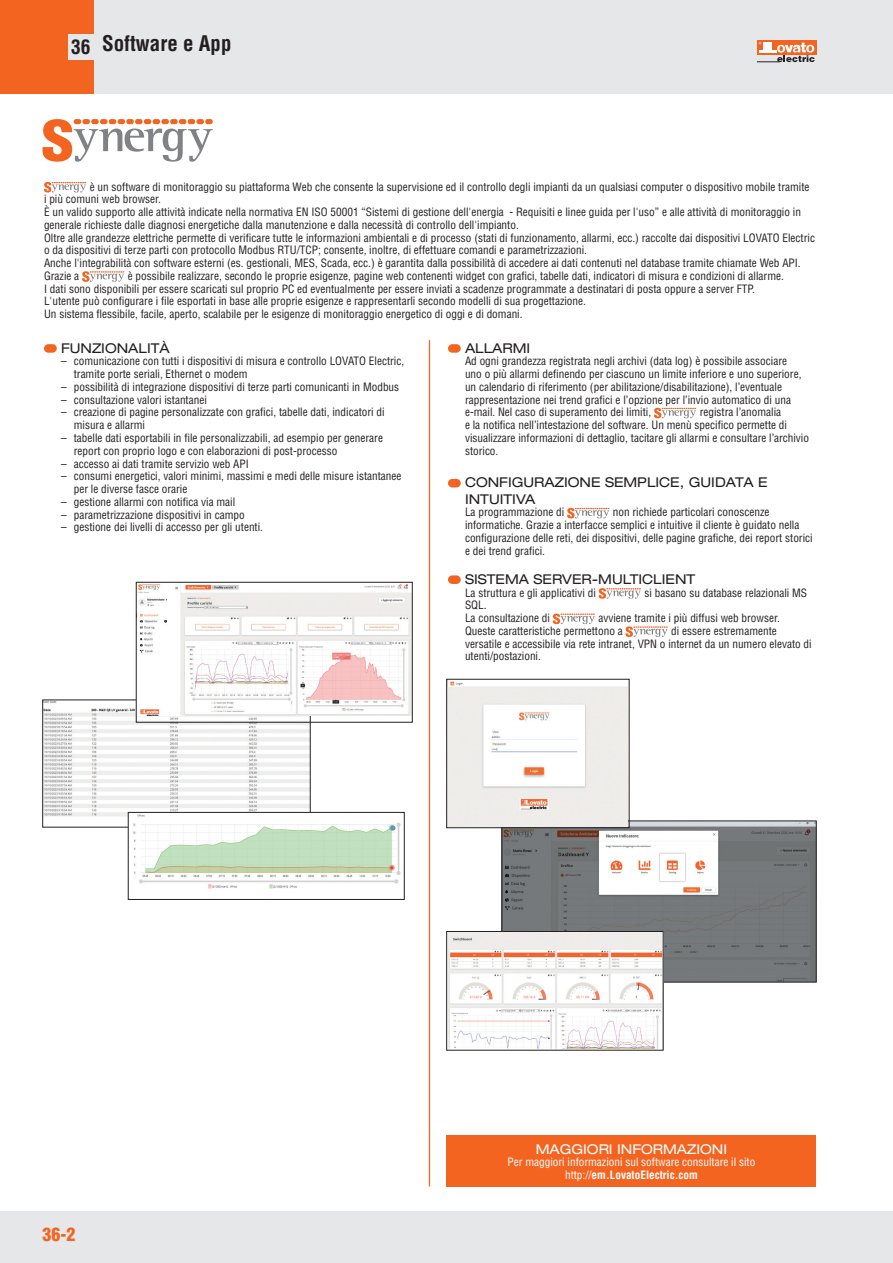
<style>
.page{position:relative;width:893px;height:1263px;background:#fff}
.page>*{position:absolute;margin:0;border:0;box-sizing:border-box;transform-origin:0 0}
.t1{font:700 condensed 21px "Helvetica";color:#231f20}
.t2{font:900 condensed 18px "Helvetica";color:#f36421}
.t3{font:expanded 13.5px/16.2px "Helvetica Neue";color:#231f20}
.t4{font:expanded 13.5px "Helvetica Neue";color:#fff}
.t5{font:condensed 11.25px/12.8px "Helvetica";color:#231f20}
.t6{font:condensed 11.25px/12.8px "Helvetica";color:#fff;text-align:center}
.s1{font-weight:700}
</style>
<div class="page">
<div style="left:0;top:0;width:893px;height:94px;background:#e6e7e9"></div>
<div style="left:0;top:1212px;width:893px;height:51px;background:#e6e7e9"></div>
<div style="left:757px;top:40px;width:59px;height:15px;background:#f36421"></div>
<svg style="left:757px;top:42px;width:58px;height:21px"></svg>
<div style="left:0;top:0;width:94px;height:94px;background:#f36421"></div>
<div style="left:68px;top:34px;width:28px;height:26px;background:#e6e7e9"></div>
<svg style="left:43px;top:119px;width:170px;height:43px"></svg>
<div style="left:44px;top:344px;width:13px;height:9px;background:#f36421;border-radius:4px"></div>
<svg style="left:44px;top:182px;width:42px;height:10px"></svg>
<svg style="left:82px;top:271px;width:42px;height:11px"></svg>
<div style="left:448px;top:344px;width:13px;height:9px;background:#f36421;border-radius:4px"></div>
<svg style="left:654px;top:408px;width:42px;height:10px"></svg>
<div style="left:448px;top:479px;width:13px;height:8px;background:#f36421;border-radius:4px"></div>
<svg style="left:567px;top:508px;width:42px;height:10px"></svg>
<div style="left:448px;top:575px;width:13px;height:9px;background:#f36421;border-radius:4px"></div>
<svg style="left:599px;top:588px;width:42px;height:11px"></svg>
<svg style="left:553px;top:613px;width:42px;height:11px"></svg>
<svg style="left:626px;top:626px;width:42px;height:11px"></svg>
<img style="left:45px;top:702px;width:263px;height:119px">
<img style="left:138px;top:584px;width:272px;height:132px">
<div style="left:136px;top:582px;width:276px;height:140px;border:1px solid #231f20"></div>
<img style="left:130px;top:814px;width:271px;height:75px">
<div style="left:128px;top:812px;width:276px;height:88px;border:1px solid #231f20"></div>
<div style="left:446px;top:1135px;width:370px;height:51px;background:#f36421"></div>
<hr style="left:429px;top:340px;width:1px;height:846px;background:#f36421">
<img style="left:504px;top:823px;width:310px;height:157px">
<div style="left:502px;top:821px;width:314px;height:161px;border:1px solid #231f20"></div>
<img style="left:448px;top:681px;width:179px;height:145px">
<div style="left:446px;top:679px;width:183px;height:149px;border:1px solid #231f20"></div>
<img style="left:448px;top:933px;width:213px;height:115px">
<div style="left:446px;top:931px;width:217px;height:119px;border:1px solid #231f20"></div>
<h1 class="t1" style="left:71px;top:31px;width:162px"><sub>36</sub> Software e App</h1>
<p class="t5" style="left:44px;top:180px;width:772px;text-indent:46px">è un software di monitoraggio su piattaforma Web che consente la supervisione ed il controllo degli impianti da un qualsiasi computer o dispositivo mobile tramite<br>i più comuni web browser.<br>È un valido supporto alle attività indicate nella normativa EN ISO 50001 “Sistemi di gestione dell'energia - Requisiti e linee guida per l'uso” e alle attività di monitoraggio in generale richieste dalle diagnosi energetiche dalla manutenzione e dalla necessità di controllo dell'impianto.<br>Oltre alle grandezze elettriche permette di verificare tutte le informazioni ambientali e di processo (stati di funzionamento, allarmi, ecc.) raccolte dai dispositivi LOVATO Electric o da dispositivi di terze parti con protocollo Modbus RTU/TCP; consente, inoltre, di effettuare comandi e parametrizzazioni.<br>Anche l'integrabilità con software esterni (es. gestionali, MES, Scada, ecc.) è garantita dalla possibilità di accedere ai dati contenuti nel database tramite chiamate Web API.<br>Grazie a</p>
<p class="t5" style="left:44px;top:269px;width:741px;text-indent:84px">è possibile realizzare, secondo le proprie esigenze, pagine web contenenti widget con grafici, tabelle dati, indicatori di misura e condizioni di allarme.<br>I dati sono disponibili per essere scaricati sul proprio PC ed eventualmente per essere inviati a scadenze programmate a destinatari di posta oppure a server FTP.<br>L'utente può configurare i file esportati in base alle proprie esigenze e rappresentarli secondo modelli di sua progettazione.<br>Un sistema flessibile, facile, aperto, scalabile per le esigenze di monitoraggio energetico di oggi e di domani.</p>
<p class="t3" style="left:465px;top:340px;width:67px">ALLARMI</p>
<p class="t5" style="left:465px;top:355px;width:338px">Ad ogni grandezza registrata negli archivi (data log) è possibile associare uno o più allarmi definendo per ciascuno un limite inferiore e uno superiore, un calendario di riferimento (per abilitazione/disabilitazione), l’eventuale rappresentazione nei trend grafici e l’opzione per l’invio automatico di una e-mail. Nel caso di superamento dei limiti,</p>
<p class="t3" style="left:61px;top:340px;width:110px">FUNZIONALITÀ</p>
<p class="t5" style="left:74px;top:355px;width:332px;text-indent:-13px">– comunicazione con tutti i dispositivi di misura e controllo LOVATO Electric, tramite porte seriali, Ethernet o modem</p>
<p class="t5" style="left:61px;top:380px;width:340px">– possibilità di integrazione dispositivi di terze parti comunicanti in Modbus</p>
<p class="t5" style="left:61px;top:393px;width:147px">– consultazione valori istantanei</p>
<p class="t5" style="left:74px;top:406px;width:312px;text-indent:-13px">– creazione di pagine personalizzate con grafici, tabelle dati, indicatori di misura e allarmi</p>
<p class="t5" style="left:74px;top:431px;width:311px;text-indent:-13px">– tabelle dati esportabili in file personalizzabili, ad esempio per generare report con proprio logo e con elaborazioni di post-processo</p>
<p class="t5" style="left:61px;top:457px;width:189px">– accesso ai dati tramite servizio web API</p>
<p class="t5" style="left:74px;top:470px;width:329px;text-indent:-13px">– consumi energetici, valori minimi, massimi e medi delle misure istantanee per le diverse fasce orarie</p>
<p class="t5" style="left:61px;top:495px;width:176px">– gestione allarmi con notifica via mail</p>
<p class="t5" style="left:61px;top:508px;width:185px">– parametrizzazione dispositivi in campo</p>
<p class="t5" style="left:61px;top:521px;width:204px">– gestione dei livelli di accesso per gli utenti.</p>
<p class="t5" style="left:465px;top:406px;width:345px;text-indent:235px">registra l’anomalia<br>e la notifica nell’intestazione del software. Un menù specifico permette di visualizzare informazioni di dettaglio, tacitare gli allarmi e consultare l’archivio storico.</p>
<p class="t3" style="left:465px;top:474px;width:304px">CONFIGURAZIONE SEMPLICE, GUIDATA E<br>INTUITIVA</p>
<p class="t5" style="left:465px;top:506px;width:101px">La programmazione di</p>
<p class="t5" style="left:465px;top:506px;width:349px;text-indent:148px">non richiede particolari conoscenze informatiche. Grazie a interfacce semplici e intuitive il cliente è guidato nella configurazione delle reti, dei dispositivi, delle pagine grafiche, dei report storici e dei trend grafici.</p>
<p class="t3" style="left:465px;top:571px;width:232px">SISTEMA SERVER-MULTICLIENT</p>
<p class="t5" style="left:465px;top:586px;width:132px">La struttura e gli applicativi di</p>
<p class="t5" style="left:644px;top:586px;width:164px">si basano su database relazionali MS</p>
<p class="t5" style="left:465px;top:599px;width:86px">SQL.<br>La consultazione di</p>
<p class="t5" style="left:465px;top:611px;width:316px;text-indent:133px">avviene tramite i più diffusi web browser.<br>Queste caratteristiche permettono a</p>
<p class="t5" style="left:465px;top:624px;width:348px;text-indent:206px">di essere estremamente versatile e accessibile via rete intranet, VPN o internet da un numero elevato di utenti/postazioni.</p>
<h2 class="t2" style="left:43px;top:1223px;width:34px">36-2</h2>
<p class="t4" style="left:536px;top:1141px;width:193px">MAGGIORI INFORMAZIONI</p>
<p class="t6" style="left:508px;top:1156px;width:249px">Per maggiori informazioni sul software consultare il sito http://<span class="s1">em.LovatoElectric.com</span></p>
</div>
